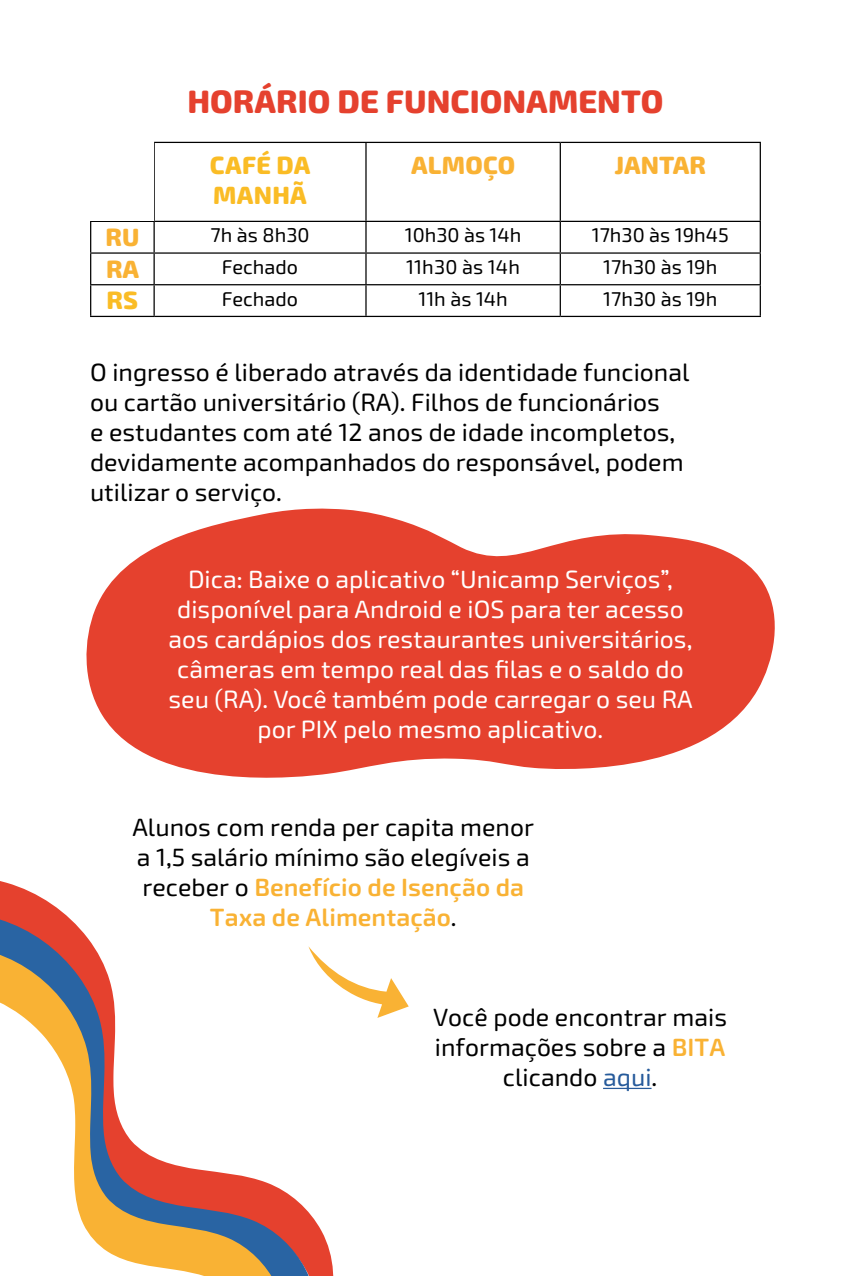
<style>
.page{position:relative;width:851px;height:1276px;background:#fff}
.page>*{position:absolute;margin:0;border:0;box-sizing:border-box;transform-origin:0 0}
.t1{font:800 32.5px "Exo Soft";color:#e5412e}
.t2{font:25px/30px "Exo Soft";color:#000;text-align:center}
.t3{font:25px/30px "Exo Soft";color:#fff;text-align:center}
.t4{font:800 25px "Exo Soft";color:#f9b234}
.t5{font:800 25px/30px "Exo Soft";letter-spacing:.01em;color:#fabc25}
.t6{font:20px "Exo Soft";color:#000}
.s1{font-weight:600;color:#f9b234}
.s2{color:#275b9b}
</style>
<div class="page">
<svg style="left:86px;top:508px;width:689px;height:270px;fill:#e5412e"></svg>
<hr style="left:90px;top:252px;width:64px;height:2px;background:#000">
<hr style="left:154px;top:252px;width:212px;height:2px;background:#000">
<hr style="left:366px;top:252px;width:194px;height:2px;background:#000">
<hr style="left:560px;top:252px;width:200px;height:2px;background:#000">
<hr style="left:90px;top:284px;width:64px;height:1px;background:#000">
<hr style="left:154px;top:284px;width:212px;height:1px;background:#000">
<hr style="left:366px;top:284px;width:194px;height:1px;background:#000">
<hr style="left:560px;top:284px;width:200px;height:1px;background:#000">
<hr style="left:560px;top:142px;width:200px;height:1px;background:#000">
<hr style="left:759px;top:143px;width:1px;height:78px;background:#000">
<hr style="left:560px;top:221px;width:200px;height:1px;background:#000">
<hr style="left:759px;top:222px;width:1px;height:30px;background:#000">
<hr style="left:759px;top:254px;width:1px;height:30px;background:#000">
<hr style="left:759px;top:285px;width:1px;height:31px;background:#000">
<hr style="left:560px;top:316px;width:200px;height:1px;background:#000">
<hr style="left:90px;top:143px;width:1px;height:78px;background:#000">
<hr style="left:90px;top:221px;width:64px;height:1px;background:#000">
<hr style="left:154px;top:316px;width:212px;height:1px;background:#000">
<hr style="left:154px;top:142px;width:212px;height:1px;background:#000">
<hr style="left:153px;top:143px;width:2px;height:78px;background:#000">
<hr style="left:154px;top:221px;width:212px;height:1px;background:#000">
<hr style="left:366px;top:142px;width:194px;height:1px;background:#000">
<hr style="left:365px;top:143px;width:1px;height:78px;background:#000">
<hr style="left:559px;top:143px;width:2px;height:78px;background:#000">
<hr style="left:366px;top:221px;width:194px;height:1px;background:#000">
<hr style="left:365px;top:222px;width:1px;height:30px;background:#000">
<hr style="left:559px;top:222px;width:2px;height:30px;background:#000">
<hr style="left:365px;top:254px;width:1px;height:30px;background:#000">
<hr style="left:559px;top:254px;width:2px;height:30px;background:#000">
<hr style="left:365px;top:285px;width:1px;height:31px;background:#000">
<hr style="left:559px;top:285px;width:2px;height:31px;background:#000">
<hr style="left:366px;top:316px;width:194px;height:1px;background:#000">
<hr style="left:90px;top:222px;width:1px;height:30px;background:#000">
<hr style="left:153px;top:222px;width:2px;height:30px;background:#000">
<hr style="left:90px;top:254px;width:1px;height:30px;background:#000">
<hr style="left:153px;top:254px;width:2px;height:30px;background:#000">
<hr style="left:90px;top:285px;width:1px;height:31px;background:#000">
<hr style="left:153px;top:285px;width:2px;height:31px;background:#000">
<hr style="left:90px;top:316px;width:64px;height:1px;background:#000">
<div style="left:75px;top:130px;width:79px;height:90px;background:#fff"></div>
<hr style="left:603px;top:1087px;width:48px;height:2px;background:#275b9b">
<svg style="left:335px;top:971px;width:73px;height:47px"></svg>
<svg style="left:0;top:881px;width:335px;height:395px"></svg>
<svg style="left:0;top:909px;width:319px;height:367px"></svg>
<svg style="left:0;top:943px;width:288px;height:333px"></svg>
<h1 class="t1" style="left:187px;top:82px;width:477px">HORÁRIO DE FUNCIONAMENTO</h1>
<p class="t5" style="left:210px;top:151px;width:102px">CAFÉ DA<br>MANHÃ</p>
<p class="t4" style="left:411px;top:150px;width:106px">ALMOÇO</p>
<p class="t4" style="left:614px;top:150px;width:93px">JANTAR</p>
<p class="t4" style="left:105px;top:222px;width:35px">RU</p>
<p class="t6" style="left:210px;top:224px;width:100px">7h às 8h30</p>
<p class="t6" style="left:404px;top:224px;width:118px">10h30 às 14h</p>
<p class="t6" style="left:591px;top:224px;width:139px">17h30 às 19h45</p>
<p class="t4" style="left:106px;top:254px;width:35px">RA</p>
<p class="t6" style="left:222px;top:256px;width:78px">Fechado</p>
<p class="t6" style="left:406px;top:256px;width:115px">11h30 às 14h</p>
<p class="t6" style="left:603px;top:256px;width:116px">17h30 às 19h</p>
<p class="t5" style="left:107px;top:286px;width:33px">RS</p>
<p class="t6" style="left:222px;top:287px;width:78px">Fechado</p>
<p class="t6" style="left:418px;top:287px;width:91px">11h às 14h</p>
<p class="t6" style="left:603px;top:287px;width:116px">17h30 às 19h</p>
<p class="t2" style="left:90px;top:357px;width:601px;text-align:left">O ingresso é liberado através da identidade funcional ou cartão universitário (RA). Filhos de funcionários<br>e estudantes com até 12 anos de idade incompletos, devidamente acompanhados do responsável, podem utilizar o serviço.</p>
<p class="t3" style="left:168px;top:565px;width:525px">Dica: Baixe o aplicativo “Unicamp Serviços”, disponível para Android e iOS para ter acesso aos cardápios dos restaurantes universitários, câmeras em tempo real das filas e o saldo do seu (RA). Você também pode carregar o seu RA por PIX pelo mesmo aplicativo.</p>
<p class="t2" style="left:132px;top:812px;width:403px">Alunos com renda per capita menor a 1,5 salário mínimo são elegíveis a receber o <span class="s1">Benefício de Isenção da<br>Taxa de Alimentação</span>.</p>
<p class="t2" style="left:433px;top:1002px;width:295px">Você pode encontrar mais informações sobre a <span class="s1">BITA </span>clicando <span class="s2">aqui</span>.</p>
</div>
